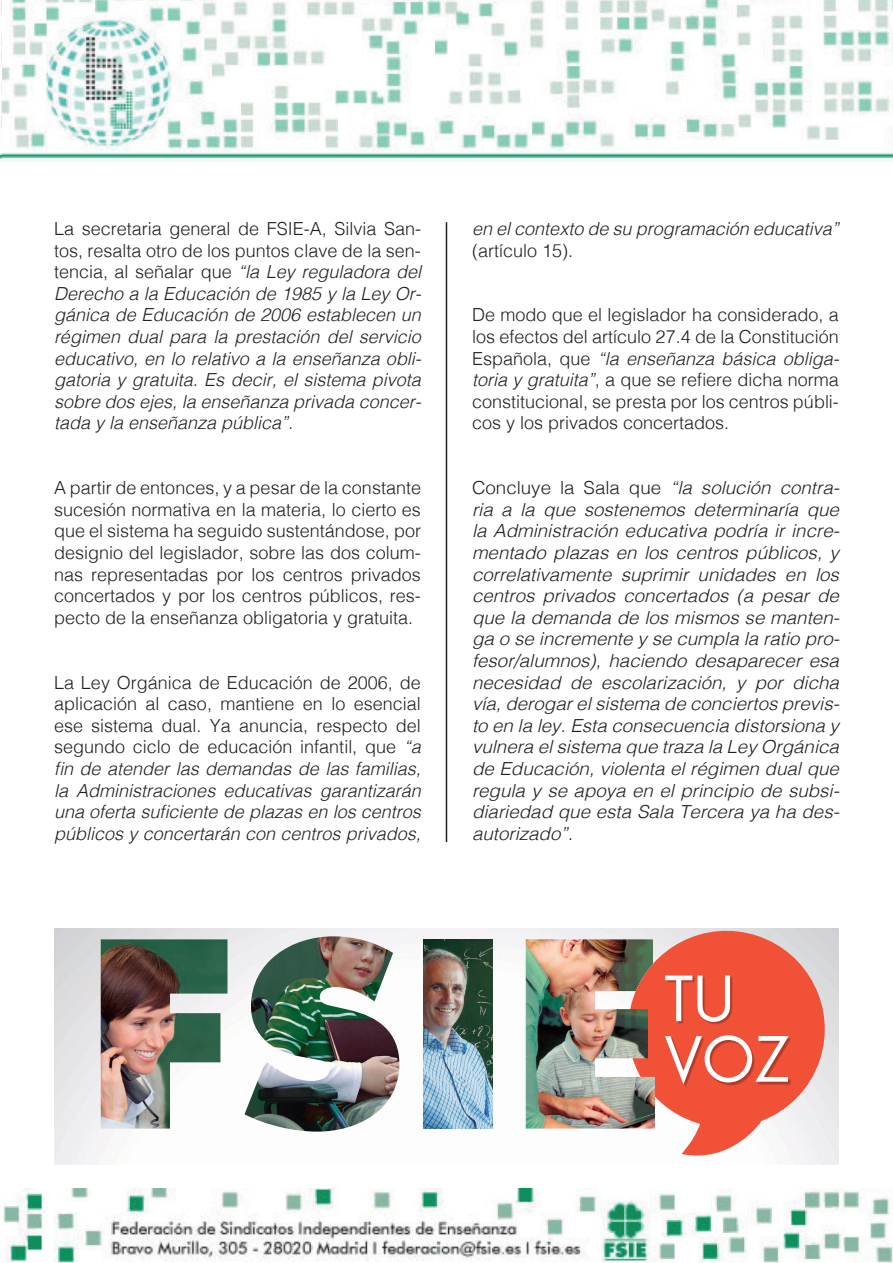
<style>
.page{position:relative;width:893px;height:1263px;background:#fff}
.page>*{position:absolute;margin:0;border:0;box-sizing:border-box;transform-origin:0 0}
.t1{font:60.45px/60.4px "Futura";color:#fff}
.t2{font:italic 300 18px/21.6px "Helvetica";color:#231f20;text-align:justify}
.t3{font:italic 300 18px/21.6px "Helvetica";color:#231f20;text-align:justify;scale:1.04 1}
.t4{font:300 18px/21.6px "Helvetica";color:#231f20;text-align:justify}
.s1{font-style:normal}
.s2{font-style:italic}
</style>
<div class="page">
<img style="left:0;top:0;width:2px;height:161px">
<img style="left:2px;top:0;width:891px;height:161px">
<img style="left:3px;top:1189px;width:890px;height:74px">
<hr style="left:446px;top:222px;width:1px;height:620px;background:#231f20">
<img style="left:54px;top:928px;width:785px;height:236px">
<svg style="left:616px;top:928px;width:221px;height:236px"></svg>
<img style="left:665px;top:968px;width:128px;height:135px">
<img style="left:101px;top:939px;width:126px;height:189px">
<img style="left:244px;top:936px;width:155px;height:195px">
<img style="left:424px;top:939px;width:68px;height:189px">
<img style="left:526px;top:939px;width:129px;height:189px">
<p class="t2" style="left:54px;top:217px;width:369px"><span class="s1">La secretaria general de FSIE-A, Silvia San&shy;tos, resalta otro de los puntos clave de la sen&shy;tencia, al señalar que</span> “la Ley reguladora del Derecho a la Educación de 1985 y la Ley Or&shy;gánica de Educación de 2006 establecen un régimen dual para la prestación del servicio educativo, en lo relativo a la enseñanza obli&shy;gatoria y gratuita. Es decir, el sistema pivota sobre dos ejes, la enseñanza privada concer&shy;tada y la enseñanza pública”.</p>
<p class="t4" style="left:54px;top:476px;width:369px">A partir de entonces, y a pesar de la constante sucesión normativa en la materia, lo cierto es que el sistema ha seguido sustentándose, por designio del legislador, sobre las dos colum&shy;nas representadas por los centros privados concertados y por los centros públicos, res&shy;pecto de la enseñanza obligatoria y gratuita.</p>
<p class="t2" style="left:54px;top:670px;width:368px"><span class="s1">La Ley Orgánica de Educación de 2006, de aplicación al caso, mantiene en lo esencial ese sistema dual. Ya anuncia, respecto del segundo ciclo de educación infantil, que</span> “a fin de atender las demandas de las familias, la Administraciones educativas garantizarán una oferta suficiente de plazas en los centros públicos y concertarán con centros privados,</p>
<p class="t2" style="left:472px;top:217px;width:368px">en el contexto de su programación educativa”</p>
<p class="t4" style="left:472px;top:238px;width:103px">(artículo 15).</p>
<p class="t4" style="left:472px;top:303px;width:369px">De modo que el legislador ha considerado, a los efectos del artículo 27.4 de la Constitución Española, que <span class="s2">“la enseñanza básica obliga&shy;toria y gratuita”</span>, a que se refiere dicha norma constitucional, se presta por los centros públi&shy;cos y los privados concertados.</p>
<p class="t3" style="left:472px;top:476px;width:355px"><span class="s1">Concluye la Sala que</span> “la solución contra&shy;ria a la que sostenemos determinaría que la Administración educativa podría ir incre&shy;mentado plazas en los centros públicos, y correlativamente suprimir unidades en los centros privados concertados (a pesar de que la demanda de los mismos se manten&shy;ga o se incremente y se cumpla la ratio pro&shy;fesor/alumnos), haciendo desaparecer esa necesidad de escolarización, y por dicha vía, derogar el sistema de conciertos previs&shy;to en la ley. Esta consecuencia distorsiona y vulnera el sistema que traza la Ley Orgánica de Educación, violenta el régimen dual que regula y se apoya en el principio de subsi&shy;diariedad que esta Sala Tercera ya ha des&shy;autorizado”.</p>
<h1 class="t1" style="left:665px;top:969px;width:127px">TU<br>VOZ</h1>
</div>
